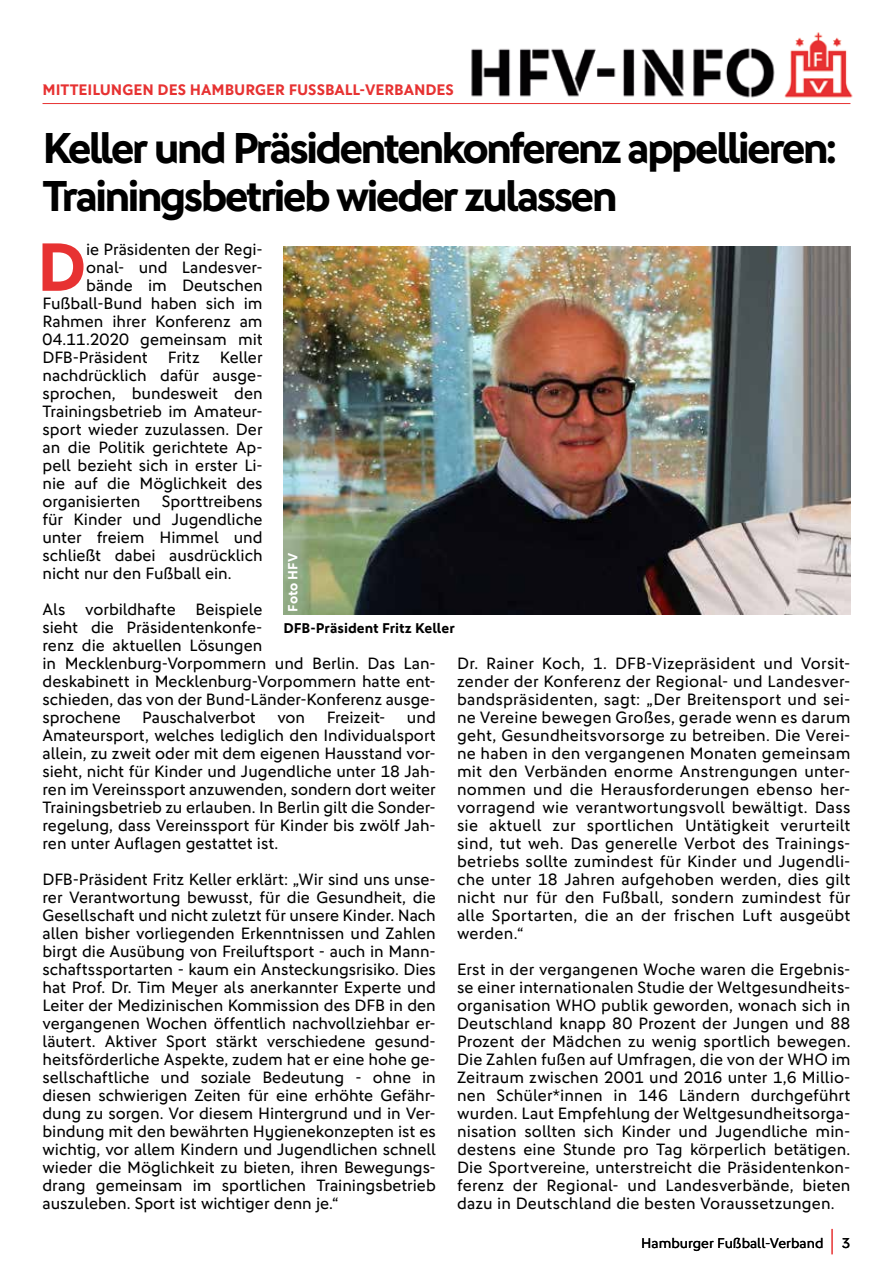
<style>
.page{position:relative;width:893px;height:1263px;background:#fff}
.page>*{position:absolute;margin:0;border:0;box-sizing:border-box;transform-origin:0 0}
.t1{font:700 68.7px "DFB Sans";color:#e73232}
.t2{font:700 43.5px/48px "DFB Sans";letter-spacing:-.065em;color:#000}
.t3{font:16.5px/18px "DFB Sans";color:#000;text-align:justify}
.t4{font:700 15.3px "DFB Sans";color:#e73232}
.t5{font:14.25px "DFB Sans";color:#000}
.t6{font:700 14.25px "DFB Sans";color:#000}
.t7{font:700 13.5px "DFB Sans";letter-spacing:-.005em;color:#fff}
</style>
<div class="page">
<hr style="left:831px;top:1229px;width:2px;height:25px;background:#e73232">
<hr style="left:43px;top:103px;width:807px;height:1px;background:#e73232">
<img style="left:471px;top:32px;width:382px;height:66px">
<img style="left:284px;top:247px;width:566px;height:368px">
<p class="t4" style="left:43px;top:80px;width:413px">MITTEILUNGEN DES HAMBURGER FUSSBALL-VERBANDES</p>
<h2 class="t2" style="left:43px;top:123px;width:796px">Keller und Präsidentenkonferenz appellieren:<br>Trainingsbetrieb wieder zulassen</h2>
<h1 class="t1" style="left:37px;top:226px;width:51px">D</h1>
<p class="t3" style="left:86px;top:240px;width:178px">ie Präsidenten der Regi-</p>
<p class="t3" style="left:86px;top:258px;width:178px">onal- und Landesver-</p>
<p class="t3" style="left:86px;top:276px;width:178px">bände im Deutschen</p>
<p class="t3" style="left:43px;top:294px;width:222px">Fußball-Bund haben sich im</p>
<p class="t3" style="left:43px;top:312px;width:222px">Rahmen ihrer Konferenz am</p>
<p class="t3" style="left:43px;top:330px;width:222px">04.11.2020 gemeinsam mit</p>
<p class="t3" style="left:43px;top:348px;width:222px">DFB-Präsident Fritz Keller</p>
<p class="t3" style="left:43px;top:366px;width:222px">nachdrücklich dafür ausge-</p>
<p class="t3" style="left:43px;top:384px;width:222px">sprochen, bundesweit den</p>
<p class="t3" style="left:43px;top:402px;width:222px">Trainingsbetrieb im Amateur-</p>
<p class="t3" style="left:43px;top:420px;width:222px">sport wieder zuzulassen. Der</p>
<p class="t3" style="left:43px;top:438px;width:222px">an die Politik gerichtete Ap-</p>
<p class="t3" style="left:43px;top:456px;width:222px">pell bezieht sich in erster Li-</p>
<p class="t3" style="left:43px;top:474px;width:222px">nie auf die Möglichkeit des</p>
<p class="t3" style="left:43px;top:492px;width:99px">organisierten</p>
<p class="t3" style="left:43px;top:492px;width:222px;text-indent:119px">Sporttreibens für Kinder und Jugendliche unter freiem Himmel und schließt dabei ausdrücklich nicht nur den Fußball ein.</p>
<p class="t3" style="left:43px;top:600px;width:395px;text-align:left">Als vorbildhafte Beispiele<br>sieht die Präsidentenkonfe-<br>renz die aktuellen Lösungen<br>in Mecklenburg-Vorpommern und Berlin. Das Lan&shy;deskabinett in Mecklenburg-Vorpommern hatte ent&shy;schieden, das von der Bund-Länder-Konferenz ausge&shy;sprochene</p>
<p class="t7" style="left:285px;top:612px;width:60px;rotate:-90deg">Foto HFV</p>
<p class="t6" style="left:284px;top:619px;width:173px">DFB-Präsident Fritz Keller</p>
<p class="t3" style="left:457px;top:654px;width:395px">Dr. Rainer Koch, 1. DFB-Vizepräsident und Vorsit&shy;zender der Konferenz der Regional- und Landesver&shy;bandspräsidenten, sagt: „Der Breitensport und sei&shy;ne Vereine bewegen Großes, gerade wenn es darum geht, Gesundheitsvorsorge zu betreiben. Die Verei&shy;ne haben in den vergangenen Monaten gemeinsam mit den Verbänden enorme Anstrengungen unter&shy;nommen und die Herausforderungen ebenso her&shy;vorragend wie verantwortungsvoll bewältigt. Dass sie aktuell zur sportlichen Untätigkeit verurteilt sind, tut weh. Das generelle Verbot des Trainings&shy;betriebs sollte zumindest für Kinder und Jugendli&shy;che unter 18 Jahren aufgehoben werden, dies gilt nicht nur für den Fußball, sondern zumindest für alle Sportarten, die an der frischen Luft ausgeübt werden.“</p>
<p class="t3" style="left:457px;top:960px;width:395px">Erst in der vergangenen Woche waren die Ergebnis&shy;se einer internationalen Studie der Weltgesundheits&shy;organisation WHO publik geworden, wonach sich in Deutschland knapp 80 Prozent der Jungen und 88<br>Prozent der Mädchen zu wenig sportlich bewegen.<br>Die Zahlen fußen auf Umfragen, die von der WHO im Zeitraum zwischen 2001 und 2016 unter 1,6 Millio&shy;nen Schüler*innen in 146 Ländern durchgeführt wurden. Laut Empfehlung der Weltgesundheitsorga&shy;nisation sollten sich Kinder und Jugendliche min&shy;destens eine Stunde pro Tag körperlich betätigen.<br>Die Sportvereine, unterstreicht die Präsidentenkon&shy;ferenz der Regional- und Landesverbände, bieten dazu in Deutschland die besten Voraussetzungen.</p>
<p class="t3" style="left:43px;top:708px;width:395px;text-indent:364px">und Amateursport, welches lediglich den Individualsport allein, zu zweit oder mit dem eigenen Hausstand vor&shy;sieht, nicht für Kinder und Jugendliche unter 18 Jah&shy;ren im Vereinssport anzuwenden, sondern dort weiter Trainingsbetrieb zu erlauben. In Berlin gilt die Sonder&shy;regelung, dass Vereinssport für Kinder bis zwölf Jah&shy;ren unter Auflagen gestattet ist.</p>
<p class="t3" style="left:43px;top:870px;width:395px">DFB-Präsident Fritz Keller erklärt: „Wir sind uns unse&shy;rer Verantwortung bewusst, für die Gesundheit, die Gesellschaft und nicht zuletzt für unsere Kinder. Nach allen bisher vorliegenden Erkenntnissen und Zahlen birgt die Ausübung von Freiluftsport - auch in Mann&shy;schaftssportarten - kaum ein Ansteckungsrisiko. Dies hat Prof. Dr. Tim Meyer als anerkannter Experte und Leiter der Medizinischen Kommission des DFB in den vergangenen Wochen öffentlich nachvollziehbar er&shy;läutert. Aktiver Sport stärkt verschiedene gesund&shy;heitsförderliche Aspekte, zudem hat er eine hohe ge&shy;sellschaftliche und soziale Bedeutung - ohne in diesen schwierigen Zeiten für eine erhöhte Gefähr&shy;dung zu sorgen. Vor diesem Hintergrund und in Ver&shy;bindung mit den bewährten Hygienekonzepten ist es wichtig, vor allem Kindern und Jugendlichen schnell wieder die Möglichkeit zu bieten, ihren Bewegungs&shy;drang gemeinsam im sportlichen Trainingsbetrieb auszuleben. Sport ist wichtiger denn je.“</p>
<p class="t3" style="left:142px;top:708px;width:115px">Pauschalverbot</p>
<p class="t3" style="left:277px;top:708px;width:29px">von</p>
<p class="t3" style="left:327px;top:708px;width:60px">Freizeit-</p>
<p class="t5" style="left:641px;top:1235px;width:184px">Hamburger Fußball-Verband</p>
<p class="t5" style="left:842px;top:1235px;width:10px">3</p>
</div>
